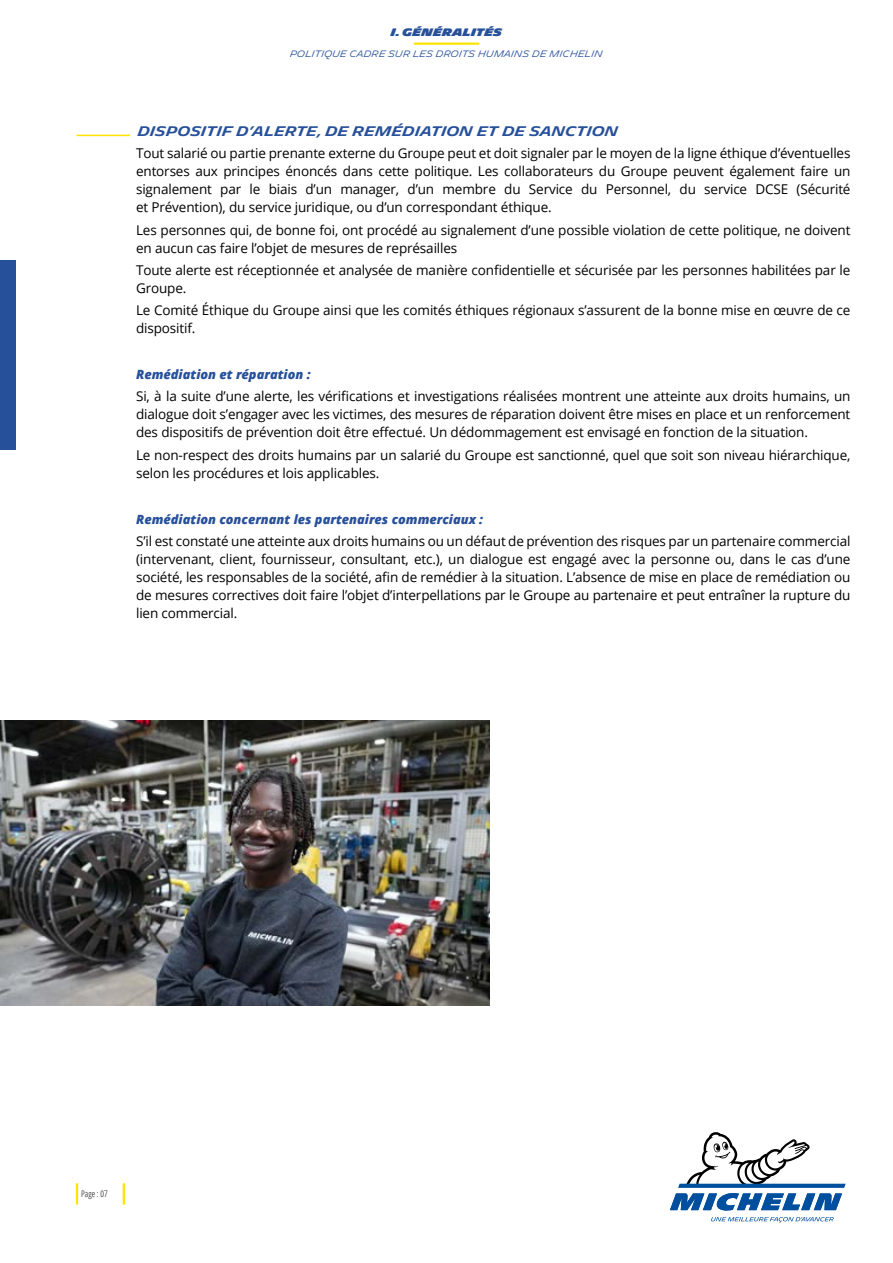
<style>
.page{position:relative;width:893px;height:1263px;background:#fff}
.page>*{position:absolute;margin:0;border:0;box-sizing:border-box;transform-origin:0 0}
.Texte_courant{font:13.5px/18px "Open Sans";letter-spacing:-.01em;color:#000}
.PDV_TITRE_1{font:600 13.5px "Michelin Unit Titling";color:#27509b}
.Titre_7__Titres{font:italic 800 12.75px "Open Sans";color:#27509b}
.PDV_PARTIE{font:900 10.5px "Michelin Unit Titling";color:#27509b}
.t1{font:300 9px "Michelin Unit Titling";color:#27509b}
.t2{font:300 condensed 9px "Open Sans";color:#000}
</style>
<div class="page">
<hr style="left:77px;top:135px;width:53px;height:1px;background:#fce500">
<div style="left:0;top:260px;width:15px;height:190px;background:#27509b"></div>
<img style="left:0;top:720px;width:489px;height:285px">
<svg style="left:670px;top:1132px;width:176px;height:79px"></svg>
<svg style="left:711px;top:1217px;width:123px;height:5px"></svg>
<hr style="left:414px;top:43px;width:64px;height:2px;background:#fce500">
<hr style="left:76px;top:1183px;width:2px;height:21px;background:#fce500">
<hr style="left:123px;top:1183px;width:2px;height:21px;background:#fce500">
<p class="PDV_PARTIE" style="left:391px;top:26px;width:113px">I. GÉNÉRALITÉS</p>
<p class="t1" style="left:290px;top:48px;width:314px">POLITIQUE CADRE SUR LES DROITS HUMAINS DE MICHELIN</p>
<p class="PDV_TITRE_1" style="left:138px;top:123px;width:482px">DISPOSITIF D’ALERTE, DE REMÉDIATION ET DE SANCTION</p>
<p class="Texte_courant" style="left:136px;top:144px;width:716px;text-align:justify">Tout salarié ou partie prenante externe du Groupe peut et doit signaler par le moyen de la ligne éthique d’éventuelles entorses aux principes énoncés dans cette politique. Les collaborateurs du Groupe peuvent également faire un signalement par le biais d’un manager, d’un membre du Service du Personnel, du service DCSE (Sécurité et Prévention), du service juridique, ou d’un correspondant éthique.</p>
<p class="Texte_courant" style="left:136px;top:220px;width:716px">Les personnes qui, de bonne foi, ont procédé au signalement d’une possible violation de cette politique, ne doivent en aucun cas faire l’objet de mesures de représailles</p>
<p class="Texte_courant" style="left:136px;top:261px;width:716px">Toute alerte est réceptionnée et analysée de manière confidentielle et sécurisée par les personnes habilitées par le<br>Groupe.</p>
<p class="Texte_courant" style="left:136px;top:301px;width:716px">Le Comité Éthique du Groupe ainsi que les comités éthiques régionaux s’assurent de la bonne mise en œuvre de ce dispositif.</p>
<p class="Titre_7__Titres" style="left:136px;top:365px;width:176px">Remédiation et réparation :</p>
<p class="Texte_courant" style="left:136px;top:387px;width:716px;text-align:justify">Si, à la suite d’une alerte, les vérifications et investigations réalisées montrent une atteinte aux droits humains, un dialogue doit s’engager avec les victimes, des mesures de réparation doivent être mises en place et un renforcement des dispositifs de prévention doit être effectué. Un dédommagement est envisagé en fonction de la situation.</p>
<p class="Texte_courant" style="left:136px;top:445px;width:716px">Le non-respect des droits humains par un salarié du Groupe est sanctionné, quel que soit son niveau hiérarchique, selon les procédures et lois applicables.</p>
<p class="Titre_7__Titres" style="left:136px;top:509px;width:349px">Remédiation concernant les partenaires commerciaux :</p>
<p class="Texte_courant" style="left:136px;top:532px;width:716px;text-align:justify">S’il est constaté une atteinte aux droits humains ou un défaut de prévention des risques par un partenaire commercial (intervenant, client, fournisseur, consultant, etc.), un dialogue est engagé avec la personne ou, dans le cas d’une société, les responsables de la société, afin de remédier à la situation. L’absence de mise en place de remédiation ou de mesures correctives doit faire l’objet d’interpellations par le Groupe au partenaire et peut entraîner la rupture du lien commercial.</p>
<p class="t2" style="left:81px;top:1188px;width:28px">Page : 07</p>
</div>
